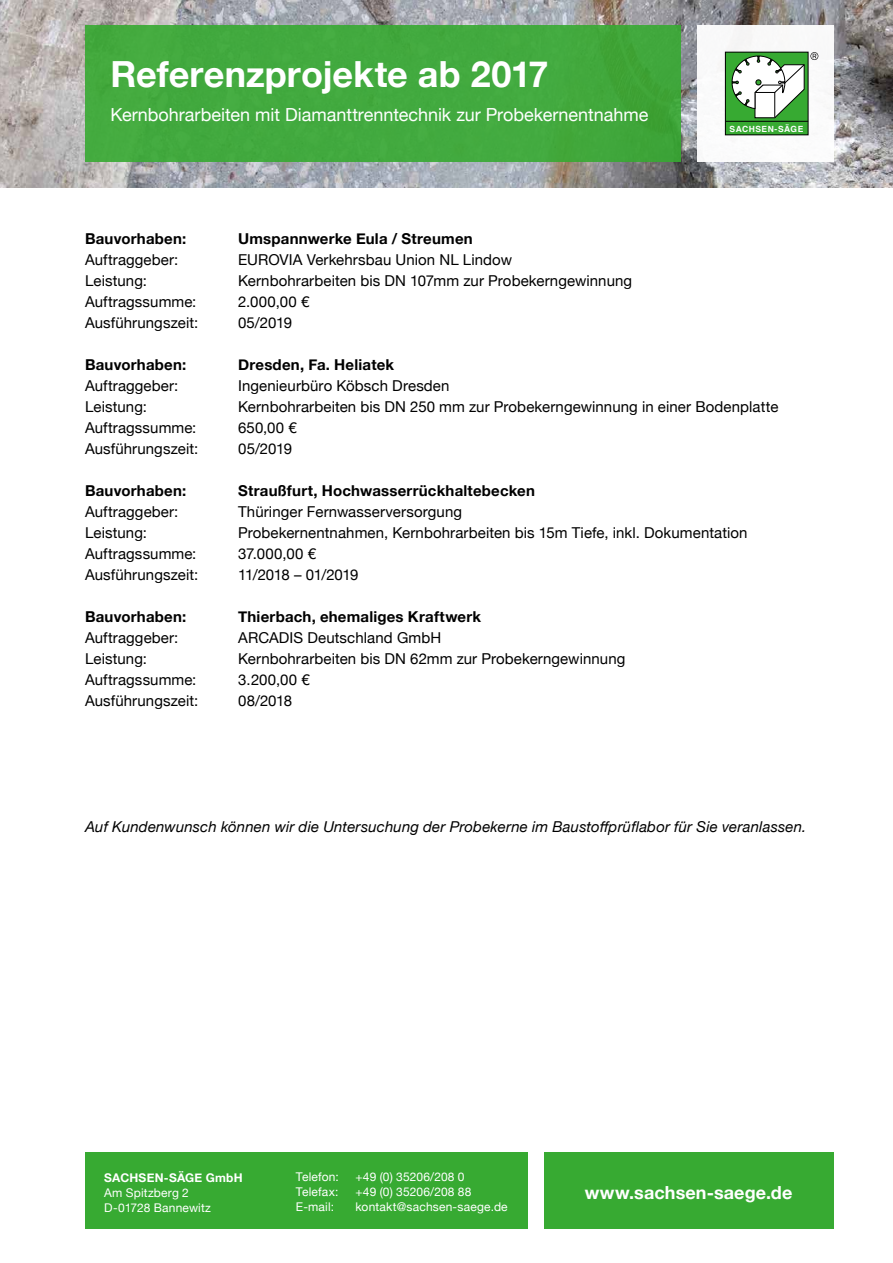
<style>
.page{position:relative;width:893px;height:1263px;background:#fff}
.page>*{position:absolute;margin:0;border:0;box-sizing:border-box;transform-origin:0 0}
.t1{font:700 36px "Helvetica Neue";color:#fff}
.t2{font:18px "Helvetica Neue";color:#fff}
.t3{font:700 18px "Helvetica Neue";letter-spacing:.005em;color:#fff}
.t4{font:15px "Helvetica Neue";letter-spacing:.005em;color:#000}
.t5{font:700 15px "Helvetica Neue";letter-spacing:.015em;color:#000}
.t6{font:italic 15px "Helvetica Neue";letter-spacing:.01em;color:#000}
.t7{font:15px "Helvetica Neue";letter-spacing:-.02em;color:#000}
.t8{font:12px/15px "Helvetica Neue";letter-spacing:.015em;color:#fff}
.t9{font:700 12px "Helvetica Neue";letter-spacing:.02em;color:#fff}
.t10{font:700 8.55px "Helvetica";letter-spacing:.055em;color:#fff}
</style>
<div class="page">
<img style="left:0;top:0;width:893px;height:187px">
<div style="left:85px;top:26px;width:596px;height:136px;background:#42aa3f"></div>
<div style="left:85px;top:1152px;width:443px;height:77px;background:#37aa32"></div>
<div style="left:544px;top:1152px;width:289px;height:77px;background:#37aa32"></div>
<div style="left:696px;top:26px;width:137px;height:136px;background:#fff"></div>
<div style="left:725px;top:52px;width:83px;height:83px;background:#37aa32"></div>
<hr style="left:725px;top:121px;width:83px;height:1px;background:#000">
<svg style="left:732px;top:56px;width:72px;height:62px"></svg>
<svg style="left:810px;top:52px;width:8px;height:8px"></svg>
<h1 class="t1" style="left:111px;top:46px;width:439px">Referenzprojekte ab 2017</h1>
<p class="t2" style="left:111px;top:102px;width:539px">Kernbohrarbeiten mit Diamanttrenntechnik zur Probekernentnahme</p>
<p class="t10" style="left:730px;top:122px;width:75px">SACHSEN-SÄGE</p>
<p class="t5" style="left:85px;top:227px;width:103px">Bauvorhaben:</p>
<p class="t5" style="left:238px;top:227px;width:236px">Umspannwerke Eula / Streumen</p>
<p class="t4" style="left:85px;top:249px;width:95px">Auftraggeber:</p>
<p class="t4" style="left:238px;top:249px;width:275px">EUROVIA Verkehrsbau Union NL Lindow</p>
<p class="t4" style="left:85px;top:270px;width:63px">Leistung:</p>
<p class="t4" style="left:238px;top:270px;width:396px">Kernbohrarbeiten bis DN 107mm zur Probekerngewinnung</p>
<p class="t4" style="left:85px;top:291px;width:113px">Auftragssumme:</p>
<p class="t4" style="left:238px;top:291px;width:73px">2.000,00 €</p>
<p class="t4" style="left:85px;top:312px;width:115px">Ausführungszeit:</p>
<p class="t4" style="left:238px;top:312px;width:56px">05/2019</p>
<p class="t5" style="left:85px;top:353px;width:103px">Bauvorhaben:</p>
<p class="t5" style="left:238px;top:353px;width:157px">Dresden, Fa. Heliatek</p>
<p class="t4" style="left:85px;top:375px;width:95px">Auftraggeber:</p>
<p class="t4" style="left:238px;top:375px;width:213px">Ingenieurbüro Köbsch Dresden</p>
<p class="t4" style="left:85px;top:396px;width:63px">Leistung:</p>
<p class="t4" style="left:238px;top:396px;width:542px">Kernbohrarbeiten bis DN 250 mm zur Probekerngewinnung in einer Bodenplatte</p>
<p class="t4" style="left:85px;top:417px;width:113px">Auftragssumme:</p>
<p class="t4" style="left:238px;top:417px;width:60px">650,00 €</p>
<p class="t4" style="left:85px;top:438px;width:115px">Ausführungszeit:</p>
<p class="t4" style="left:238px;top:438px;width:56px">05/2019</p>
<p class="t5" style="left:85px;top:479px;width:103px">Bauvorhaben:</p>
<p class="t5" style="left:238px;top:479px;width:298px">Straußfurt, Hochwasserrückhaltebecken</p>
<p class="t4" style="left:85px;top:501px;width:95px">Auftraggeber:</p>
<p class="t4" style="left:238px;top:501px;width:225px">Thüringer Fernwasserversorgung</p>
<p class="t4" style="left:85px;top:522px;width:63px">Leistung:</p>
<p class="t4" style="left:238px;top:522px;width:511px">Probekernentnahmen, Kernbohrarbeiten bis 15m Tiefe, inkl. Dokumentation</p>
<p class="t4" style="left:85px;top:543px;width:113px">Auftragssumme:</p>
<p class="t4" style="left:238px;top:543px;width:79px">37.000,00 €</p>
<p class="t4" style="left:85px;top:564px;width:115px">Ausführungszeit:</p>
<p class="t7" style="left:238px;top:564px;width:122px">11/2018 – 01/2019</p>
<p class="t5" style="left:85px;top:605px;width:103px">Bauvorhaben:</p>
<p class="t5" style="left:238px;top:605px;width:244px">Thierbach, ehemaliges Kraftwerk</p>
<p class="t4" style="left:85px;top:627px;width:95px">Auftraggeber:</p>
<p class="t4" style="left:238px;top:627px;width:205px">ARCADIS Deutschland GmbH</p>
<p class="t4" style="left:85px;top:648px;width:63px">Leistung:</p>
<p class="t4" style="left:238px;top:648px;width:389px">Kernbohrarbeiten bis DN 62mm zur Probekerngewinnung</p>
<p class="t4" style="left:85px;top:669px;width:113px">Auftragssumme:</p>
<p class="t4" style="left:238px;top:669px;width:73px">3.200,00 €</p>
<p class="t4" style="left:85px;top:690px;width:115px">Ausführungszeit:</p>
<p class="t4" style="left:238px;top:690px;width:56px">08/2018</p>
<p class="t6" style="left:85px;top:816px;width:723px">Auf Kundenwunsch können wir die Untersuchung der Probekerne im Baustoffprüflabor für Sie veranlassen.</p>
<p class="t9" style="left:104px;top:1168px;width:140px">SACHSEN-SÄGE GmbH</p>
<p class="t8" style="left:104px;top:1185px;width:108px">Am Spitzberg 2<br>D-01728 Bannewitz</p>
<p class="t8" style="left:296px;top:1170px;width:44px">Telefon:</p>
<p class="t8" style="left:355px;top:1170px;width:111px">+49 (0) 35206/208 0</p>
<p class="t8" style="left:296px;top:1185px;width:44px">Telefax:</p>
<p class="t8" style="left:355px;top:1185px;width:118px">+49 (0) 35206/208 88</p>
<p class="t8" style="left:296px;top:1200px;width:40px">E-mail:</p>
<p class="t8" style="left:355px;top:1200px;width:154px">kontakt@sachsen-saege.de</p>
<p class="t3" style="left:585px;top:1179px;width:209px">www.sachsen-saege.de</p>
</div>
